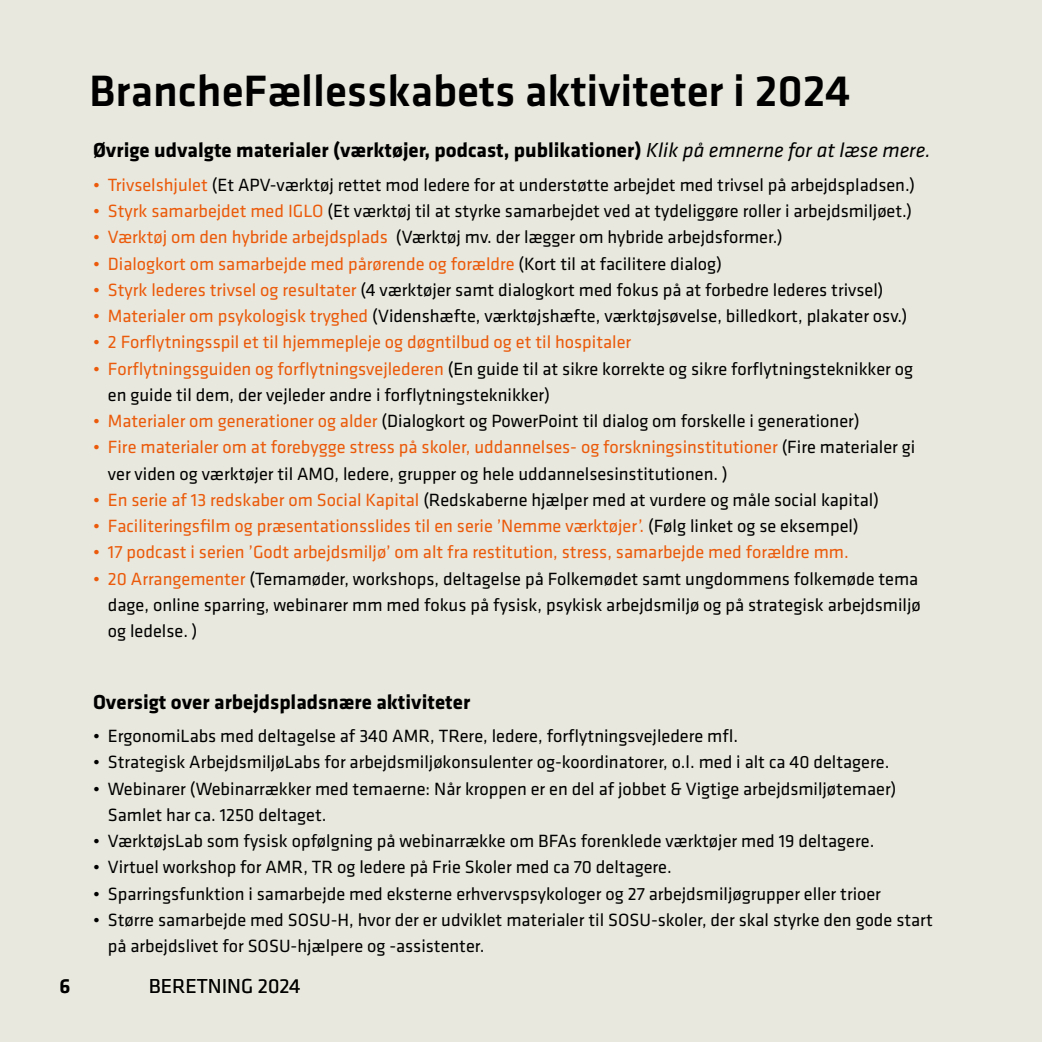
<style>
.page{position:relative;width:1042px;height:1042px;background:#e8e8de}
.page>*{position:absolute;margin:0;border:0;box-sizing:border-box;transform-origin:0 0}
.t1{font:500 45.5px "Klavika";color:#000}
.t2{font:700 21px "Klavika";color:#000}
.t3{font:21px "Klavika";color:#000}
.t4{font:500 21px "Klavika";color:#000}
.t5{font:18.38px/26.2px "Klavika";color:#000}
.t6{font:18.38px "Klavika";color:#eb5a0a}
.s1{font-weight:400;font-style:italic}
.s2{color:#eb5a0a}
.s3{color:#000}
</style>
<div class="page">
<p class="t4" style="left:60px;top:972px;width:13px">6</p>
<h1 class="t1" style="left:89px;top:60px;width:763px">BrancheFællesskabets aktiviteter i 2024</h1>
<p class="t2" style="left:93px;top:135px;width:839px">Øvrige udvalgte materialer (værktøjer, podcast, publikationer) <span class="s1">Klik på emnerne for at læse mere.</span></p>
<p class="t5" style="left:93px;top:171px;width:823px"><span class="s2">• Trivselshjulet</span> (Et APV-værktøj rettet mod ledere for at understøtte arbejdet med trivsel på arbejdspladsen.)</p>
<p class="t5" style="left:93px;top:197px;width:820px"><span class="s2">• Styrk samarbejdet med IGLO</span> (Et værktøj til at styrke samarbejdet ved at tydeliggøre roller i arbejdsmiljøet.)</p>
<p class="t5" style="left:93px;top:223px;width:691px"><span class="s2">• Værktøj om den hybride arbejdsplads</span> (Værktøj mv. der lægger om hybride arbejdsformer.)</p>
<p class="t6" style="left:93px;top:251px;width:630px">• Dialogkort om samarbejde med pårørende og forældre <span class="s3">(Kort til at facilitere dialog)</span></p>
<p class="t5" style="left:93px;top:276px;width:792px"><span class="s2">• Styrk lederes trivsel og resultater</span> (4 værktøjer samt dialogkort med fokus på at forbedre lederes trivsel)</p>
<p class="t5" style="left:93px;top:302px;width:816px"><span class="s2">• Materialer om psykologisk tryghed</span> (Videnshæfte, værktøjshæfte, værktøjsøvelse, billedkort, plakater osv.)</p>
<p class="t6" style="left:93px;top:330px;width:540px">• 2 Forflytningsspil et til hjemmepleje og døgntilbud og et til hospitaler</p>
<p class="t5" style="left:108px;top:355px;width:807px;text-indent:-15px"><span class="s2">• Forflytningsguiden og forflytningsvejlederen</span> (En guide til at sikre korrekte og sikre forflytningsteknikker og en guide til dem, der vejleder andre i forflytningsteknikker)</p>
<p class="t5" style="left:93px;top:407px;width:768px"><span class="s2">• Materialer om generationer og alder</span> (Dialogkort og PowerPoint til dialog om forskelle i generationer)</p>
<p class="t5" style="left:108px;top:433px;width:809px;text-indent:-15px"><span class="s2">• Fire materialer om at forebygge stress på skoler, uddannelses- og forskningsinstitutioner</span> (Fire materialer gi ver viden og værktøjer til AMO, ledere, grupper og hele uddannelsesinstitutionen. )</p>
<p class="t5" style="left:93px;top:486px;width:787px"><span class="s2">• En serie af 13 redskaber om Social Kapital</span> (Redskaberne hjælper med at vurdere og måle social kapital)</p>
<p class="t6" style="left:93px;top:514px;width:767px">• Faciliteringsfilm og præsentationsslides til en serie ’Nemme værktøjer’. <span class="s3">(Følg linket og se eksempel)</span></p>
<p class="t6" style="left:93px;top:540px;width:757px">• 17 podcast i serien ’Godt arbejdsmiljø’ om alt fra restitution, stress, samarbejde med forældre mm.</p>
<p class="t5" style="left:108px;top:565px;width:814px;text-indent:-15px"><span class="s2">• 20 Arrangementer</span> (Temamøder, workshops, deltagelse på Folkemødet samt ungdommens folkemøde tema dage, online sparring, webinarer mm med fokus på fysisk, psykisk arbejdsmiljø og på strategisk arbejdsmiljø og ledelse. )</p>
<p class="t2" style="left:93px;top:687px;width:379px">Oversigt over arbejdspladsnære aktiviteter</p>
<p class="t5" style="left:93px;top:722px;width:646px">• ErgonomiLabs med deltagelse af 340 AMR, TRere, ledere, forflytningsvejledere mfl.</p>
<p class="t5" style="left:93px;top:748px;width:798px">• Strategisk ArbejdsmiljøLabs for arbejdsmiljøkonsulenter og-koordinatorer, o.l. med i alt ca 40 deltagere.</p>
<p class="t5" style="left:108px;top:775px;width:790px;text-indent:-15px">• Webinarer (Webinarrækker med temaerne: Når kroppen er en del af jobbet &amp; Vigtige arbejdsmiljøtemaer)<br>Samlet har ca. 1250 deltaget.</p>
<p class="t5" style="left:93px;top:827px;width:783px">• VærktøjsLab som fysisk opfølgning på webinarrække om BFAs forenklede værktøjer med 19 deltagere.</p>
<p class="t5" style="left:93px;top:853px;width:580px">• Virtuel workshop for AMR, TR og ledere på Frie Skoler med ca 70 deltagere.</p>
<p class="t5" style="left:93px;top:880px;width:789px">• Sparringsfunktion i samarbejde med eksterne erhvervspsykologer og 27 arbejdsmiljøgrupper eller trioer</p>
<p class="t5" style="left:108px;top:906px;width:826px;text-indent:-15px">• Større samarbejde med SOSU-H, hvor der er udviklet materialer til SOSU-skoler, der skal styrke den gode start på arbejdslivet for SOSU-hjælpere og -assistenter.</p>
<p class="t3" style="left:149px;top:972px;width:153px">BERETNING 2024</p>
</div>
